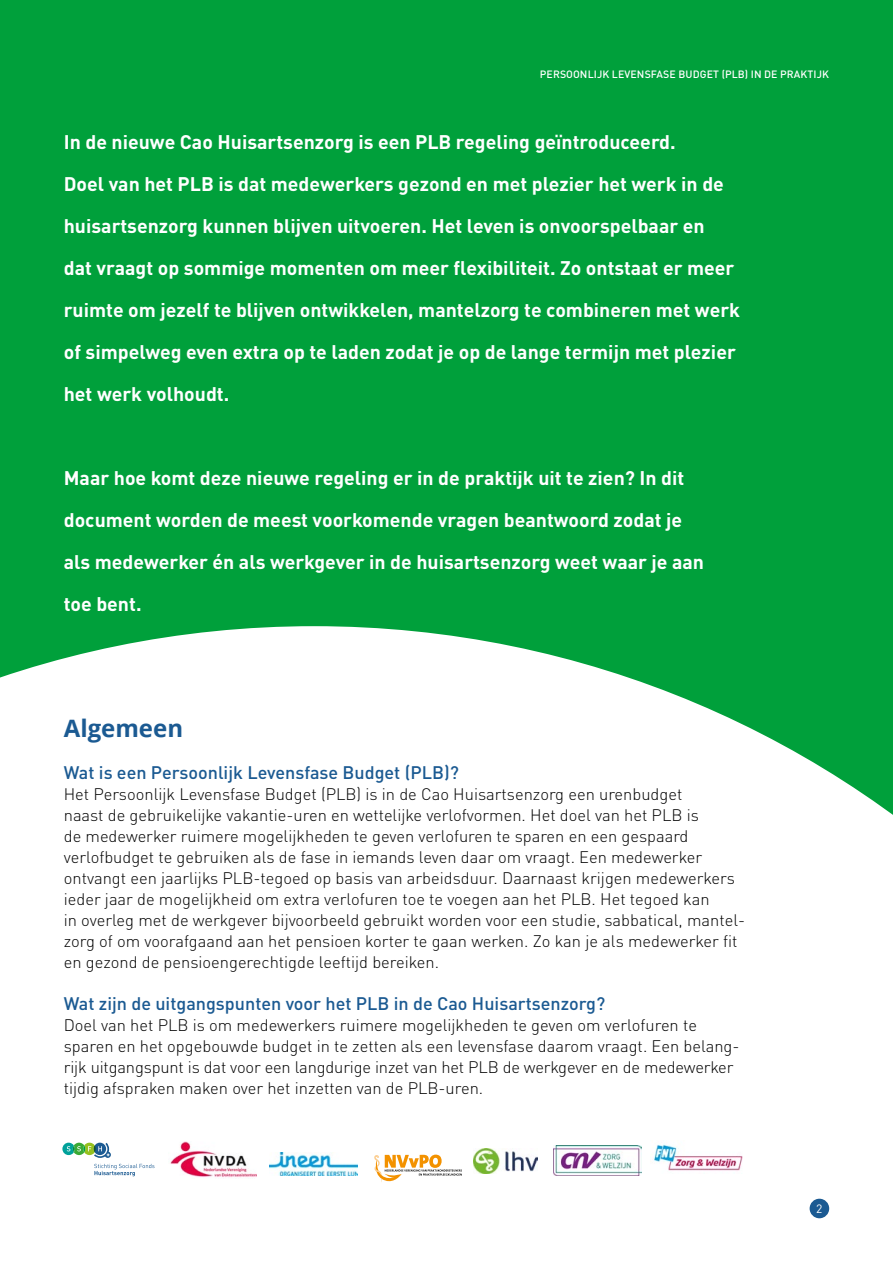
<style>
.page{position:relative;width:893px;height:1263px;background:#fff}
.page>*{position:absolute;margin:0;border:0;box-sizing:border-box;transform-origin:0 0}
.koptekst{font:700 24px "Open Sans";color:#1b5a92}
.t1{font:700 19.5px/42px "DINOT";color:#fff}
.tussenkop{font:500 18px "DINOT";color:#1b5a92}
.t2{font:300 16.5px/21px "DINOT";color:#000}
.t3{font:12px "DINOT";color:#fff}
.t4{font:500 10.5px "DINOT";letter-spacing:.01em;color:#fff}
</style>
<div class="page">
<div style="left:0;top:0;width:893px;height:1037px;background:#00a03b"></div>
<svg style="left:0;top:626px;width:893px;height:593px;fill:#fff"></svg>
<div style="left:810px;top:1199px;width:19px;height:19px;background:#1b5a92;border-radius:50%"></div>
<svg style="left:94px;top:1164px;width:60px;height:12px"></svg>
<svg style="left:62px;top:1143px;width:49px;height:15px"></svg>
<img style="left:553px;top:1146px;width:88px;height:29px">
<img style="left:168px;top:1141px;width:88px;height:38px">
<img style="left:650px;top:1141px;width:96px;height:32px">
<img style="left:270px;top:1152px;width:88px;height:24px">
<img style="left:474px;top:1148px;width:63px;height:26px">
<svg style="left:372px;top:1154px;width:90px;height:31px"></svg>
<p class="t4" style="left:540px;top:68px;width:291px">PERSOONLIJK LEVENSFASE BUDGET (PLB) IN DE PRAKTIJK</p>
<p class="t1" style="left:64px;top:120px;width:613px">In de nieuwe Cao Huisartsenzorg is een PLB regeling geïntroduceerd.</p>
<p class="t1" style="left:64px;top:162px;width:678px">Doel van het PLB is dat medewerkers gezond en met plezier het werk in de huisartsenzorg kunnen blijven uitvoeren. Het leven is onvoorspelbaar en<br>dat vraagt op sommige momenten om meer flexibiliteit. Zo ontstaat er meer ruimte om jezelf te blijven ontwikkelen, mantelzorg te combineren met werk of simpelweg even extra op te laden zodat je op de lange termijn met plezier het werk volhoudt.</p>
<p class="t1" style="left:64px;top:456px;width:622px">Maar hoe komt deze nieuwe regeling er in de praktijk uit te zien? In dit</p>
<p class="t1" style="left:64px;top:498px;width:620px">document worden de meest voorkomende vragen beantwoord zodat je</p>
<p class="t1" style="left:64px;top:540px;width:642px">als medewerker én als werkgever in de huisartsenzorg weet waar je aan</p>
<p class="t1" style="left:64px;top:582px;width:79px">toe bent.</p>
<p class="koptekst" style="left:64px;top:711px;width:121px">Algemeen</p>
<p class="tussenkop" style="left:64px;top:761px;width:397px">Wat is een Persoonlijk Levensfase Budget (PLB)?</p>
<p class="t2" style="left:64px;top:783px;width:620px">Het Persoonlijk Levensfase Budget (PLB) is in de Cao Huisartsenzorg een urenbudget</p>
<p class="t2" style="left:64px;top:804px;width:637px">naast de gebruikelijke vakantie-uren en wettelijke verlofvormen. Het doel van het PLB is</p>
<p class="t2" style="left:64px;top:825px;width:626px">de medewerker ruimere mogelijkheden te geven verlofuren te sparen en een gespaard</p>
<p class="t2" style="left:64px;top:846px;width:673px">verlofbudget te gebruiken als de fase in iemands leven daar om vraagt. Een medewerker ontvangt een jaarlijks PLB-tegoed op basis van arbeidsduur. Daarnaast krijgen medewerkers ieder jaar de mogelijkheid om extra verlofuren toe te voegen aan het PLB. Het tegoed kan</p>
<p class="t2" style="left:64px;top:909px;width:683px">in overleg met de werkgever bijvoorbeeld gebruikt worden voor een studie, sabbatical, mantel&shy;zorg of om voorafgaand aan het pensioen korter te gaan werken. Zo kan je als medewerker fit en gezond de pensioengerechtigde leeftijd bereiken.</p>
<p class="tussenkop" style="left:64px;top:992px;width:543px">Wat zijn de uitgangspunten voor het PLB in de Cao Huisartsenzorg?</p>
<p class="t2" style="left:64px;top:1014px;width:635px">Doel van het PLB is om medewerkers ruimere mogelijkheden te geven om verlofuren te</p>
<p class="t2" style="left:64px;top:1035px;width:677px">sparen en het opgebouwde budget in te zetten als een levensfase daarom vraagt. Een belang&shy;rijk uitgangspunt is dat voor een langdurige inzet van het PLB de werkgever en de medewerker</p>
<p class="t2" style="left:64px;top:1077px;width:421px">tijdig afspraken maken over het inzetten van de PLB-uren.</p>
<p class="t3" style="left:816px;top:1201px;width:8px">2</p>
</div>
